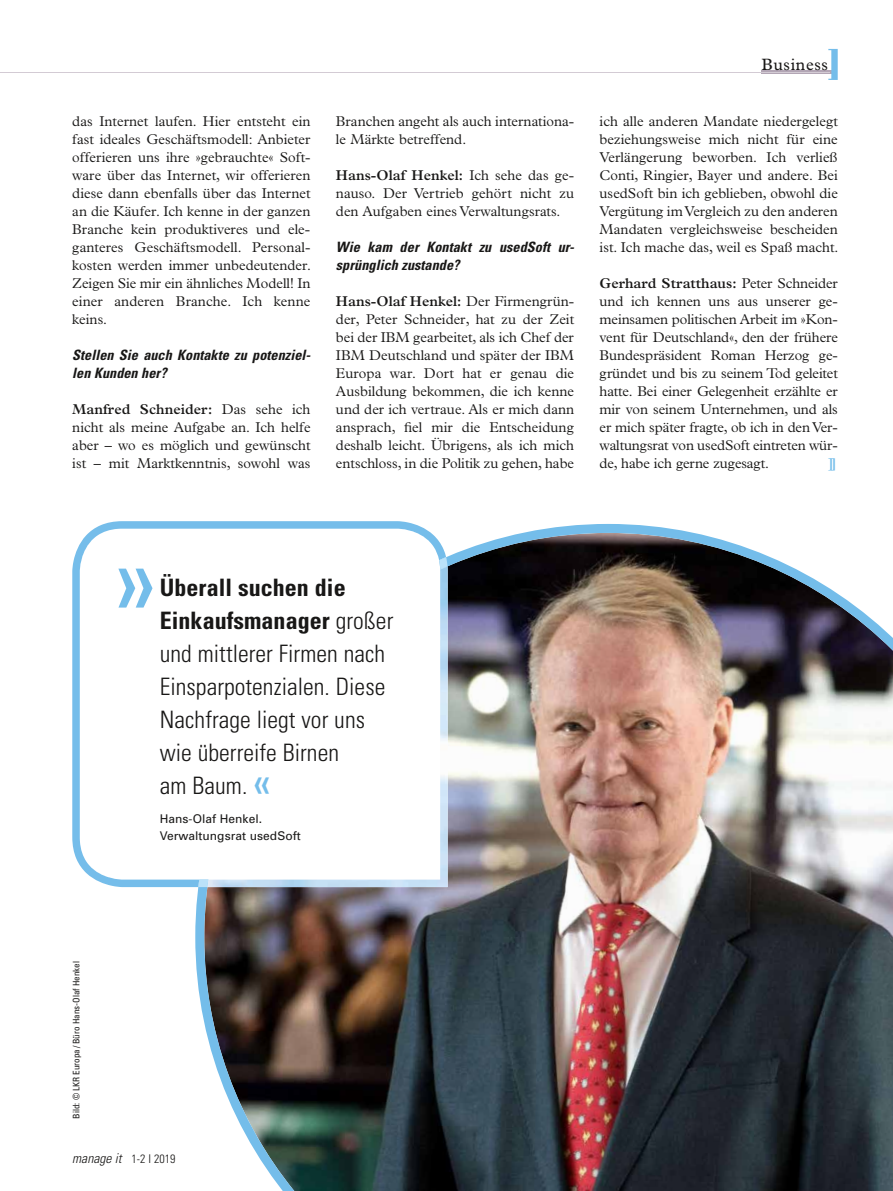
<style>
.page{position:relative;width:893px;height:1191px;background:#fff}
.page>*{position:absolute;margin:0;border:0;box-sizing:border-box;transform-origin:0 0}
.t1{font:condensed 100.05px "Univers";color:#74bdea}
.t2{font:300 condensed 24px/33px "Univers";color:#181716}
.t3{font:16.5px "Plantin";letter-spacing:.04em;color:#181716}
.t4{font:300 14.25px/18px "Plantin";letter-spacing:.005em;color:#181716;text-align:justify}
.t5{font:italic 700 condensed 14.25px/18px "Univers";color:#181716}
.t6{font:600 14.25px "Plantin";color:#74bdea}
.t7{font:italic 300 condensed 13.5px "Univers";color:#181716}
.t8{font:12px/16.5px "Univers";letter-spacing:.005em;color:#181716}
.t9{font:condensed 9px "Univers";color:#181716}
.s1{font-weight:600}
.s2{font-weight:700}
.s3{font-weight:400;font-size:42px;color:#74bdea}
.s4{font-style:normal;font-size:12px}
</style>
<div class="page">
<hr style="left:761px;top:71px;width:70px;height:3px;background:#b3a6b5">
<svg style="left:828px;top:49px;width:10px;height:31px"></svg>
<hr style="left:0;top:72px;width:829px;height:1px;background:#d3cbd4">
<img style="left:195px;top:524px;width:698px;height:667px">
<svg style="left:72px;top:521px;width:374px;height:366px;fill:#75bdea"></svg>
<svg style="left:198px;top:557px;width:249px;height:330px;background:#c8e1f5"></svg>
<svg style="left:80px;top:528px;width:360px;height:351px"></svg>
<p class="t4" style="left:72px;top:112px;width:240px">das Internet laufen. Hier entsteht ein fast ideales Geschäftsmodell: Anbieter offerieren uns ihre »gebrauchte« Soft&shy;ware über das Internet, wir offerieren diese dann ebenfalls über das Internet an die Käufer. Ich kenne in der ganzen Branche kein produktiveres und ele&shy;ganteres Geschäftsmodell. Personal&shy;kosten werden immer unbedeutender.<br>Zeigen Sie mir ein ähnliches Modell! In einer anderen Branche. Ich kenne keins.</p>
<p class="t5" style="left:72px;top:346px;width:238px">Stellen Sie auch Kontakte zu potenziel&shy;len Kunden her?</p>
<p class="t4" style="left:72px;top:400px;width:240px"><span class="s1">Manfred Schneider:</span> Das sehe ich nicht als meine Aufgabe an. Ich helfe aber – wo es möglich und gewünscht ist – mit Marktkenntnis, sowohl was</p>
<p class="t4" style="left:336px;top:112px;width:240px">Branchen angeht als auch internationa&shy;le Märkte betreffend.</p>
<p class="t4" style="left:336px;top:166px;width:240px"><span class="s1">Hans-Olaf Henkel:</span> Ich sehe das ge&shy;nauso. Der Vertrieb gehört nicht zu den Aufgaben eines Verwaltungsrats.</p>
<p class="t5" style="left:336px;top:238px;width:238px">Wie kam der Kontakt zu usedSoft ur&shy;sprünglich zustande?</p>
<p class="t4" style="left:336px;top:292px;width:240px"><span class="s1">Hans-Olaf Henkel:</span> Der Firmengrün&shy;der, Peter Schneider, hat zu der Zeit bei der IBM gearbeitet, als ich Chef der IBM Deutschland und später der IBM Europa war. Dort hat er genau die Ausbildung bekommen, die ich kenne und der ich vertraue. Als er mich dann ansprach, fiel mir die Entscheidung deshalb leicht. Übrigens, als ich mich entschloss, in die Politik zu gehen, habe</p>
<p class="t3" style="left:761px;top:55px;width:68px">Business</p>
<p class="t4" style="left:600px;top:112px;width:240px">ich alle anderen Mandate niedergelegt beziehungsweise mich nicht für eine Verlängerung beworben. Ich verließ Conti, Ringier, Bayer und andere. Bei usedSoft bin ich geblieben, obwohl die Vergütung im Vergleich zu den anderen Mandaten vergleichsweise bescheiden ist. Ich mache das, weil es Spaß macht.</p>
<p class="t4" style="left:600px;top:274px;width:240px"><span class="s1">Gerhard Stratthaus:</span> Peter Schneider und ich kennen uns aus unserer ge&shy;meinsamen politischen Arbeit im »Kon&shy;vent für Deutschland«, den der frühere Bundespräsident Roman Herzog ge&shy;gründet und bis zu seinem Tod geleitet hatte. Bei einer Gelegenheit erzählte er mir von seinem Unternehmen, und als er mich später fragte, ob ich in den Ver&shy;waltungsrat von usedSoft eintreten wür&shy;de, habe ich gerne zugesagt.</p>
<p class="t6" style="left:828px;top:455px;width:10px">]]</p>
<h1 class="t1" style="left:111px;top:516px;width:46px">»</h1>
<h2 class="t2" style="left:160px;top:571px;width:235px"><span class="s2">Überall suchen die<br>Einkaufs manager</span> großer und mittlerer Firmen nach<br>Einsparpotenzialen. Diese<br>Nachfrage liegt vor uns wie überreife Birnen<br>am Baum. <span class="s3">«</span></h2>
<p class="t8" style="left:160px;top:810px;width:142px">Hans-Olaf Henkel.<br>Verwaltungsrat usedSoft</p>
<p class="t9" style="left:71px;top:1118px;width:159px;rotate:-90deg">Bild: © LKR Europa / Büro Hans-Olaf Henkel</p>
<p class="t7" style="left:72px;top:1149px;width:105px">manage it <span class="s4">1-2 I 2019</span></p>
</div>
